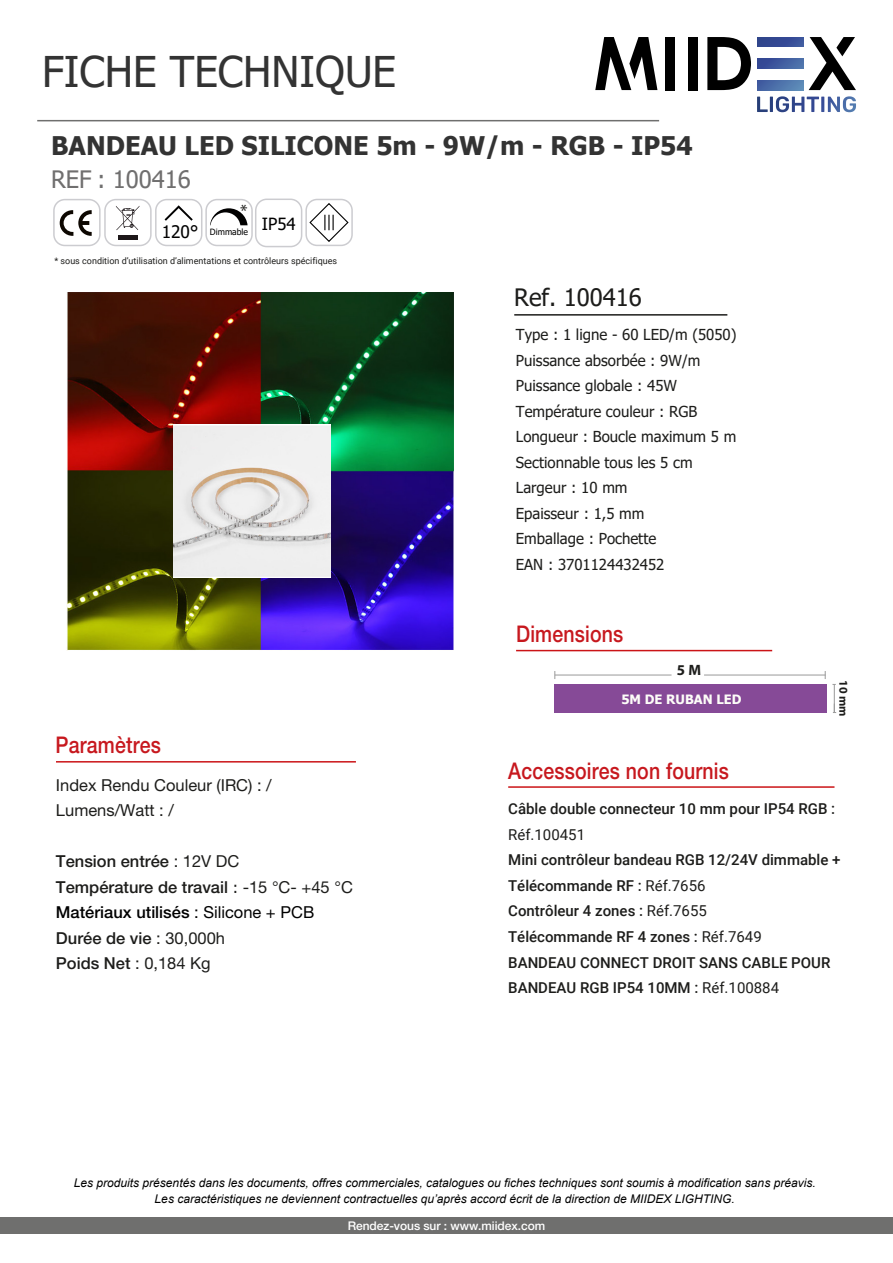
<style>
.page{position:relative;width:893px;height:1263px;background:#fff}
.page>*{position:absolute;margin:0;border:0;box-sizing:border-box;transform-origin:0 0}
.t1{font:42.3px "Tahoma";color:#333}
.t2{font:700 25.65px "Tahoma";color:#333}
.t3{font:24px "Tahoma";color:#706f6f}
.t4{font:24px "Tahoma";color:#1d1d1b}
.t5{font:500 22.95px "Helvetica Neue LT Std";letter-spacing:.01em;color:#c7181e;scale:.85 1}
.t6{font:18px "Myriad Pro";color:#1d1d1b}
.t7{font:500 16.5px/25.5px "Helvetica Neue LT Std";color:#1d1d1b}
.t8{font:16.5px/25.5px "Helvetica Neue LT Std";color:#1d1d1b}
.t9{font:15.15px/25.5px "Tahoma";color:#1d1d1b}
.t10{font:500 15px/25.5px "Roboto";color:#1d1d1b}
.t11{font:15px "Roboto";color:#1d1d1b}
.t12{font:700 15px "Myriad Pro";color:#1d1d1b}
.t13{font:700 12.9px "Tahoma";color:#fdfdf8}
.t14{font:italic 12px/15.9px "Arial";color:#000;text-align:center}
.t15{font:500 12px "Helvetica Neue LT Std";letter-spacing:-.005em;color:#fff}
.t16{font:700 12px "Myriad Pro";color:#1d1d1b}
.t17{font:9px "Roboto";color:#1d1d1b}
.t18{font:8.7px "Tahoma";color:#010000}
.s1{font-size:17.25px}
.s2{font-weight:400}
.s3{font-family:"Tahoma";font-weight:400;font-size:15.15px}
.s4{color:#000}
.s5{font-weight:400;color:#000}
</style>
<div class="page">
<div style="left:554px;top:684px;width:273px;height:28px;background:#864a97"></div>
<hr style="left:555px;top:675px;width:116px;height:1px;background:#999">
<hr style="left:704px;top:675px;width:121px;height:1px;background:#999">
<svg style="left:832px;top:684px;width:4px;height:29px"></svg>
<div style="left:53px;top:199px;width:48px;height:47px;border:1px solid #ccccd0;border-radius:11px"></div>
<div style="left:104px;top:199px;width:48px;height:47px;border:1px solid #ccccd0;border-radius:11px"></div>
<svg style="left:60px;top:210px;width:32px;height:26px"></svg>
<svg style="left:116px;top:206px;width:23px;height:24px"></svg>
<div style="left:118px;top:235px;width:19px;height:5px;background:#1d1719"></div>
<div style="left:155px;top:199px;width:47px;height:47px;border:1px solid #ccccd0;border-radius:11px"></div>
<svg style="left:165px;top:205px;width:28px;height:16px"></svg>
<div style="left:205px;top:199px;width:48px;height:47px;border:1px solid #ccccd0;border-radius:11px"></div>
<svg style="left:210px;top:208px;width:38px;height:17px"></svg>
<div style="left:255px;top:199px;width:47px;height:48px;border:1px solid #ccccd0;border-radius:11px"></div>
<hr style="left:514px;top:314px;width:213px;height:2px;background:#1d1d1b">
<div style="left:305px;top:199px;width:48px;height:47px;border:1px solid #ccccd0;border-radius:11px"></div>
<svg style="left:309px;top:202px;width:40px;height:41px"></svg>
<div style="left:0;top:1217px;width:893px;height:16px;background:#6f6f6e"></div>
<hr style="left:56px;top:761px;width:300px;height:1px;background:#cb1417">
<hr style="left:508px;top:786px;width:326px;height:2px;background:#cb1417">
<hr style="left:516px;top:650px;width:256px;height:1px;background:#cb1417">
<img style="left:66px;top:292px;width:388px;height:359px">
<img style="left:174px;top:425px;width:156px;height:153px">
<hr style="left:37px;top:120px;width:622px;height:1px;background:#6f6f6e">
<svg style="left:809px;top:37px;width:47px;height:53px"></svg>
<svg style="left:707px;top:37px;width:44px;height:53px"></svg>
<div style="left:688px;top:37px;width:10px;height:53px;background:#000"></div>
<div style="left:665px;top:37px;width:10px;height:53px;background:#000"></div>
<svg style="left:757px;top:96px;width:99px;height:16px"></svg>
<svg style="left:595px;top:37px;width:62px;height:53px"></svg>
<svg style="left:757px;top:37px;width:46px;height:9px"></svg>
<svg style="left:757px;top:59px;width:46px;height:9px"></svg>
<svg style="left:757px;top:81px;width:46px;height:9px"></svg>
<h1 class="t1" style="left:42px;top:43px;width:356px">FICHE TECHNIQUE</h1>
<h2 class="t2" style="left:51px;top:128px;width:643px">BANDEAU LED SILICONE 5m - 9W/m - RGB - IP54</h2>
<h3 class="t3" style="left:51px;top:163px;width:141px">REF : 100416</h3>
<p class="t6" style="left:240px;top:200px;width:9px">*</p>
<p class="t18" style="left:162px;top:226px;width:135px"><span class="s1">120°</span> Dimmable <sup>IP54</sup></p>
<p class="t17" style="left:54px;top:254px;width:284px">* sous condition d’utilisation d’alimentations et contrôleurs spécifiques</p>
<h3 class="t5" style="left:56px;top:731px;width:125px">Paramètres</h3>
<p class="t8" style="left:56px;top:772px;width:217px">Index Rendu Couleur (IRC) : /<br>Lumens/Watt : /</p>
<p class="t7" style="left:56px;top:848px;width:298px">Tension entrée <span class="s2">: 12V DC<br></span>Température de travail <span class="s3">:</span> <span class="s2">-15 °C- +45 °C<br></span><span class="s4">Matériaux utilisés</span> <span class="s5">: Silicone + PCB<br></span>Durée de vie <span class="s2">: 30,000h<br></span>Poids Net <span class="s2">: 0,184 Kg</span></p>
<h3 class="t4" style="left:514px;top:281px;width:129px">Ref. 100416</h3>
<p class="t9" style="left:516px;top:323px;width:222px">Type : 1 ligne - 60 LED/m (5050)<br>Puissance absorbée : 9W/m<br>Puissance globale : 45W<br>Température couleur : RGB<br>Longueur : Boucle maximum 5 m<br>Sectionnable tous les 5 cm<br>Largeur : 10 mm<br>Epaisseur : 1,5 mm<br>Emballage : Pochette<br>EAN : 3701124432452</p>
<h3 class="t5" style="left:516px;top:620px;width:128px">Dimensions</h3>
<p class="t12" style="left:677px;top:660px;width:26px">5 M</p>
<p class="t13" style="left:621px;top:690px;width:122px">5M DE RUBAN LED</p>
<h3 class="t5" style="left:508px;top:757px;width:261px">Accessoires non fournis</h3>
<p class="t16" style="left:851px;top:680px;width:38px;rotate:90deg">10 mm</p>
<p class="t10" style="left:508px;top:796px;width:329px">Câble double connecteur 10 mm pour IP54 RGB :</p>
<p class="t11" style="left:508px;top:824px;width:78px">Réf.100451</p>
<p class="t10" style="left:508px;top:847px;width:334px">Mini contrôleur bandeau RGB 12/24V dimmable + Télécommande RF : <span class="s2">Réf.7656<br></span>Contrôleur 4 zones : <span class="s2">Réf.7655<br></span>Télécommande RF 4 zones : <span class="s2">Réf.7649<br></span>BANDEAU CONNECT DROIT SANS CABLE POUR BANDEAU RGB IP54 10MM : <span class="s2">Réf.100884</span></p>
<p class="t14" style="left:74px;top:1175px;width:743px">Les produits présentés dans les documents, offres commerciales, catalogues ou fiches techniques sont soumis à modification sans préavis.<br>Les caractéristiques ne deviennent contractuelles qu’après accord écrit de la direction de MIIDEX LIGHTING.</p>
<p class="t15" style="left:348px;top:1218px;width:199px">Rendez-vous sur : www.miidex.com</p>
</div>
